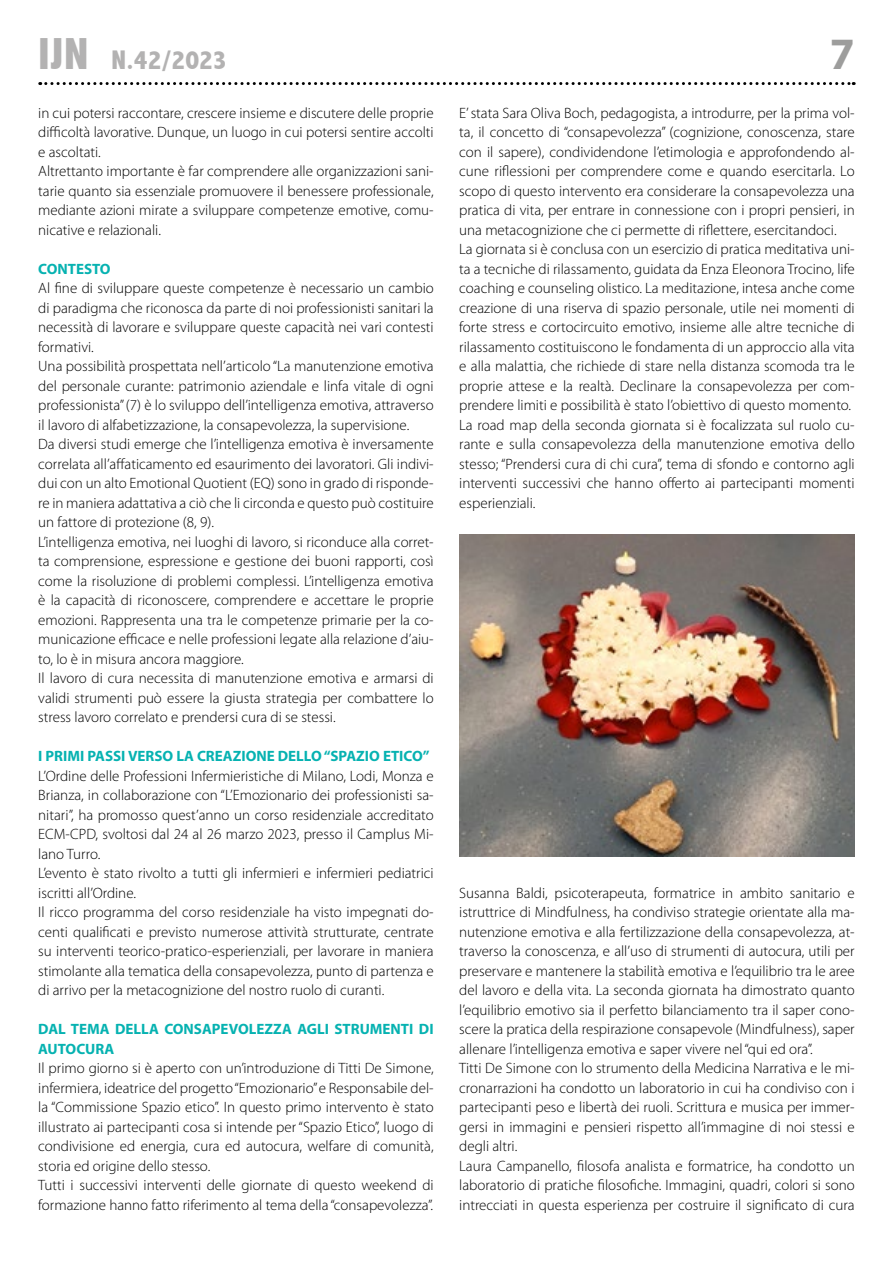
<style>
.page{position:relative;width:893px;height:1263px;background:#fff}
.page>*{position:absolute;margin:0;border:0;box-sizing:border-box;transform-origin:0 0}
.t1{font:700 45px "Myriad Pro";color:#9d9d9c}
.t2{font:800 condensed 27px "Abadi";color:#b3b2b2}
.t3{font:300 15px/19.5px "Myriad Pro";color:#000}
.t4{font:700 15px/19.5px "Myriad Pro";color:#06b2b1}
.s1{font-size:45px}
</style>
<div class="page">
<svg style="left:40px;top:82px;width:814px;height:3px"></svg>
<img style="left:459px;top:535px;width:396px;height:322px">
<h2 class="t2" style="left:38px;top:45px;width:190px"><span class="s1">IJN</span> N.42/2023</h2>
<h1 class="t1" style="left:830px;top:24px;width:26px">7</h1>
<p class="t3" style="left:38px;top:103px;width:397px">in cui potersi raccontare, crescere insieme e discutere delle proprie difficoltà lavorative. Dunque, un luogo in cui potersi sentire accolti e ascoltati.<br>Altrettanto importante è far comprendere alle organizzazioni sani&shy;tarie quanto sia essenziale promuovere il benessere professionale, mediante azioni mirate a sviluppare competenze emotive, comu&shy;nicative e relazionali.</p>
<p class="t4" style="left:38px;top:258px;width:74px">CONTESTO</p>
<p class="t3" style="left:38px;top:279px;width:397px">Al fine di sviluppare queste competenze è necessario un cambio di paradigma che riconosca da parte di noi professionisti sanitari la necessità di lavorare e sviluppare queste capacità nei vari contesti formativi.<br>Una possibilità prospettata nell’articolo “La manutenzione emotiva del personale curante: patrimonio aziendale e linfa vitale di ogni professionista” (7) è lo sviluppo dell’intelligenza emotiva, attraverso il lavoro di alfabetizzazione, la consapevolezza, la supervisione.<br>Da diversi studi emerge che l’intelligenza emotiva è inversamente correlata all’affaticamento ed esaurimento dei lavoratori. Gli indivi&shy;dui con un alto Emotional Quotient (EQ) sono in grado di risponde&shy;re in maniera adattativa a ciò che li circonda e questo può costituire un fattore di protezione (8, 9).<br>L’intelligenza emotiva, nei luoghi di lavoro, si riconduce alla corret&shy;ta comprensione, espressione e gestione dei buoni rapporti, così come la risoluzione di problemi complessi. L’intelligenza emotiva è la capacità di riconoscere, comprendere e accettare le proprie emozioni. Rappresenta una tra le competenze primarie per la co&shy;municazione efficace e nelle professioni legate alla relazione d’aiu&shy;to, lo è in misura ancora maggiore.<br>Il lavoro di cura necessita di manutenzione emotiva e armarsi di validi strumenti può essere la giusta strategia per combattere lo stress lavoro correlato e prendersi cura di se stessi.</p>
<p class="t4" style="left:38px;top:746px;width:393px">I PRIMI PASSI VERSO LA CREAZIONE DELLO “SPAZIO ETICO”</p>
<p class="t3" style="left:38px;top:766px;width:397px">L’Ordine delle Professioni Infermieristiche di Milano, Lodi, Monza e Brianza, in collaborazione con “L’Emozionario dei professionisti sa&shy;nitari”, ha promosso quest’anno un corso residenziale accreditato ECM-CPD, svoltosi dal 24 al 26 marzo 2023, presso il Camplus Mi&shy;lano Turro.<br>L’evento è stato rivolto a tutti gli infermieri e infermieri pediatrici iscritti all’Ordine.<br>Il ricco programma del corso residenziale ha visto impegnati do&shy;centi qualificati e previsto numerose attività strutturate, centrate su interventi teorico-pratico-esperienziali, per lavorare in maniera stimolante alla tematica della consapevolezza, punto di partenza e di arrivo per la metacognizione del nostro ruolo di curanti.</p>
<p class="t4" style="left:38px;top:1019px;width:397px">DAL TEMA DELLA CONSAPEVOLEZZA AGLI STRUMENTI DI<br>AUTOCURA</p>
<p class="t3" style="left:38px;top:1059px;width:397px">Il primo giorno si è aperto con un’introduzione di Titti De Simone, infermiera, ideatrice del progetto “Emozionario” e Responsabile del&shy;la “Commissione Spazio etico”. In questo primo intervento è stato illustrato ai partecipanti cosa si intende per “Spazio Etico”, luogo di condivisione ed energia, cura ed autocura, welfare di comunità, storia ed origine dello stesso.<br>Tutti i successivi interventi delle giornate di questo weekend di formazione hanno fatto riferimento al tema della “consapevolezza”.</p>
<p class="t3" style="left:459px;top:103px;width:397px">E’ stata Sara Oliva Boch, pedagogista, a introdurre, per la prima vol&shy;ta, il concetto di “consapevolezza” (cognizione, conoscenza, stare con il sapere), condividendone l’etimologia e approfondendo al&shy;cune riflessioni per comprendere come e quando esercitarla. Lo scopo di questo intervento era considerare la consapevolezza una pratica di vita, per entrare in connessione con i propri pensieri, in una metacognizione che ci permette di riflettere, esercitandoci.<br>La giornata si è conclusa con un esercizio di pratica meditativa uni&shy;ta a tecniche di rilassamento, guidata da Enza Eleonora Trocino, life coaching e counseling olistico. La meditazione, intesa anche come creazione di una riserva di spazio personale, utile nei momenti di forte stress e cortocircuito emotivo, insieme alle altre tecniche di rilassamento costituiscono le fondamenta di un approccio alla vita e alla malattia, che richiede di stare nella distanza scomoda tra le proprie attese e la realtà. Declinare la consapevolezza per com&shy;prendere limiti e possibilità è stato l’obiettivo di questo momento.<br>La road map della seconda giornata si è focalizzata sul ruolo cu&shy;rante e sulla consapevolezza della manutenzione emotiva dello stesso; “Prendersi cura di chi cura”, tema di sfondo e contorno agli interventi successivi che hanno offerto ai partecipanti momenti esperienziali.</p>
<p class="t3" style="left:459px;top:883px;width:397px">Susanna Baldi, psicoterapeuta, formatrice in ambito sanitario e istruttrice di Mindfulness, ha condiviso strategie orientate alla ma&shy;nutenzione emotiva e alla fertilizzazione della consapevolezza, at&shy;traverso la conoscenza, e all’uso di strumenti di autocura, utili per preservare e mantenere la stabilità emotiva e l’equilibrio tra le aree del lavoro e della vita. La seconda giornata ha dimostrato quanto l’equilibrio emotivo sia il perfetto bilanciamento tra il saper cono&shy;scere la pratica della respirazione consapevole (Mindfulness), saper allenare l’intelligenza emotiva e saper vivere nel “qui ed ora”.<br>Titti De Simone con lo strumento della Medicina Narrativa e le mi&shy;cronarrazioni ha condotto un laboratorio in cui ha condiviso con i partecipanti peso e libertà dei ruoli. Scrittura e musica per immer&shy;gersi in immagini e pensieri rispetto all’immagine di noi stessi e degli altri.<br>Laura Campanello, filosofa analista e formatrice, ha condotto un laboratorio di pratiche filosofiche. Immagini, quadri, colori si sono intrecciati in questa esperienza per costruire il significato di cura</p>
</div>
